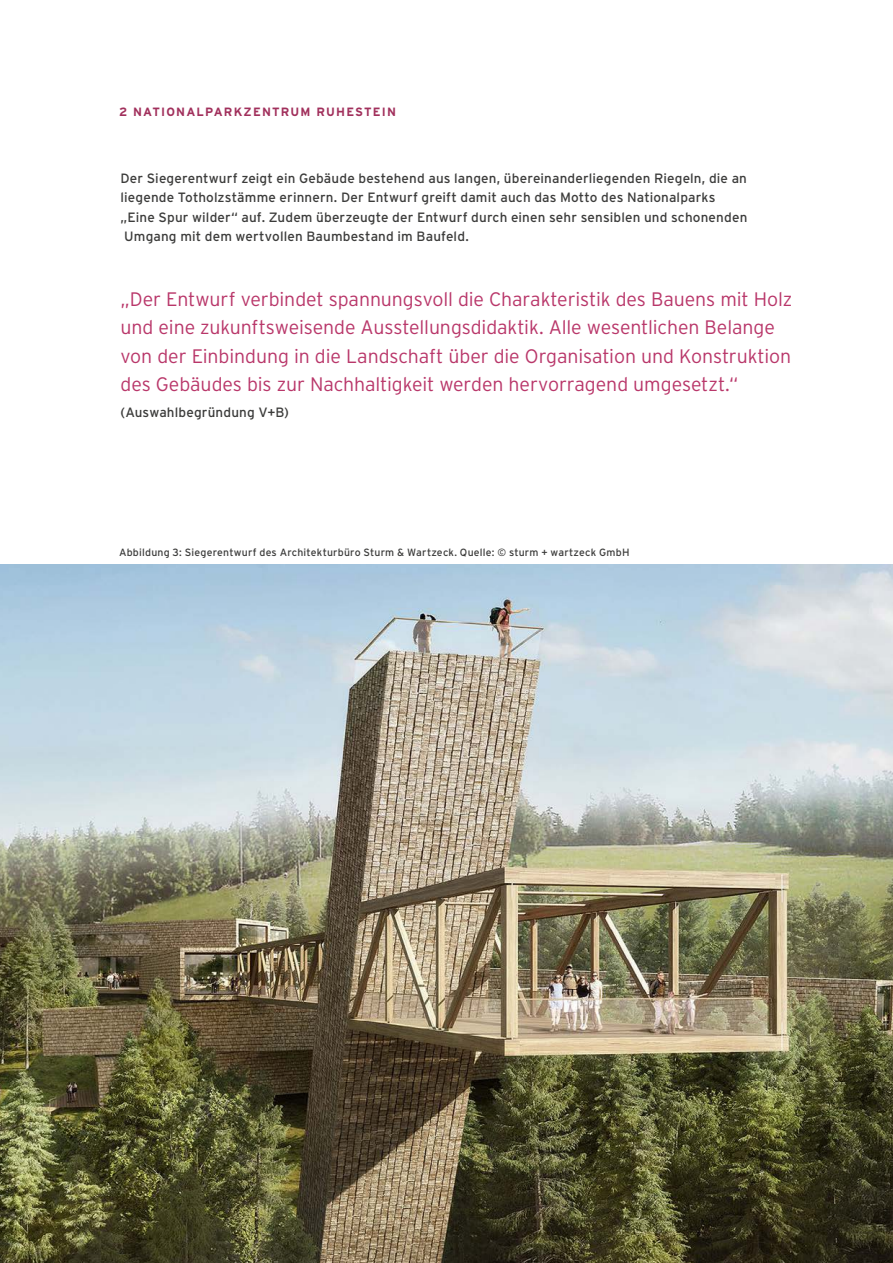
<style>
.page{position:relative;width:893px;height:1263px;background:#fff}
.page>*{position:absolute;margin:0;border:0;box-sizing:border-box;transform-origin:0 0}
.t1{font:300 19.5px/28.5px "Interstate";letter-spacing:-.005em;color:#b9376a}
.Copy_p_Copytext{font:13.5px/19.5px "Interstate";letter-spacing:.01em;color:#3c3c3b}
.t2{font:700 12px "Interstate";letter-spacing:.1em;color:#a1305c}
.t3{font:10.5px "Interstate";letter-spacing:.02em;color:#3c3c3b}
</style>
<div class="page">
<img style="left:0;top:565px;width:893px;height:698px">
<p class="t2" style="left:119px;top:105px;width:278px">2 NATIONALPARKZENTRUM RUHESTEIN</p>
<p class="Copy_p_Copytext" style="left:121px;top:168px;width:628px">Der Siegerentwurf zeigt ein Gebäude bestehend aus langen, übereinanderliegenden Riegeln, die an liegende Totholzstämme erinnern. Der Entwurf greift damit auch das Motto des Nationalparks „Eine Spur wilder“ auf. Zudem überzeugte der Entwurf durch einen sehr sensiblen und schonenden Umgang mit dem wertvollen Baumbestand im Baufeld.</p>
<p class="t1" style="left:121px;top:285px;width:673px">„Der Entwurf verbindet spannungsvoll die Charakteristik des Bauens mit Holz und eine zukunftsweisende Ausstellungsdidaktik. Alle wesentlichen Belange von der Einbindung in die Landschaft über die Organisation und Konstruktion des Gebäudes bis zur Nachhaltigkeit werden hervorragend umgesetzt.“</p>
<p class="Copy_p_Copytext" style="left:121px;top:402px;width:170px">(Auswahlbegründung V+B)</p>
<p class="t3" style="left:119px;top:547px;width:512px">Abbildung 3: Siegerentwurf des Architekturbüro Sturm &amp; Wartzeck. Quelle: © sturm + wartzeck GmbH</p>
</div>
